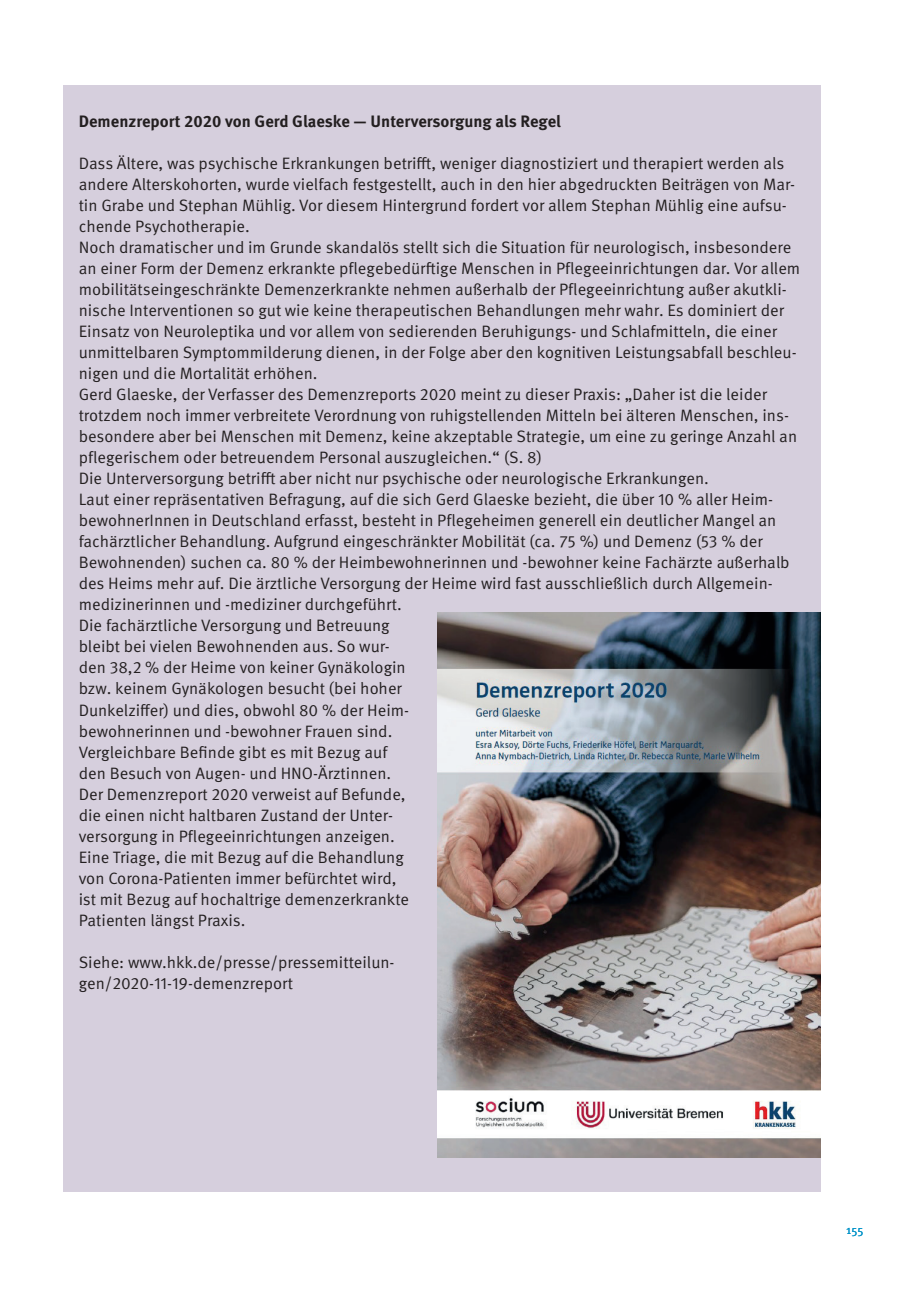
<style>
.page{position:relative;width:906px;height:1289px;background:#fff}
.page>*{position:absolute;margin:0;border:0;box-sizing:border-box;transform-origin:0 0}
.t1{font:16.5px/21px "Meta Pro";color:#231f20}
.t2{font:700 16.5px "Meta Pro";color:#231f20}
.t3{font:12px "Meta Pro";color:#0092c8}
</style>
<div class="page">
<div style="left:64px;top:85px;width:757px;height:1106px;background:#d6cfdd"></div>
<img style="left:437px;top:612px;width:384px;height:545px">
<p class="t2" style="left:79px;top:108px;width:484px">Demenzreport 2020 von Gerd Glaeske — Unterversorgung als Regel</p>
<p class="t1" style="left:79px;top:152px;width:723px">Dass Ältere, was psychische Erkrankungen betrifft, weniger diagnostiziert und therapiert werden als andere Alterskohorten, wurde vielfach festgestellt, auch in den hier abgedruckten Beiträgen von Mar&shy;tin Grabe und Stephan Mühlig. Vor diesem Hintergrund fordert vor allem Stephan Mühlig eine aufsu&shy;chende Psychotherapie.<br>Noch dramatischer und im Grunde skandalös stellt sich die Situation für neurologisch, insbesondere an einer Form der Demenz erkrankte pflegebedürftige Menschen in Pflegeeinrichtungen dar. Vor allem mobilitätseingeschränkte Demenzerkrankte nehmen außerhalb der Pflegeeinrichtung außer akutkli&shy;nische Interventionen so gut wie keine therapeutischen Behandlungen mehr wahr. Es dominiert der Einsatz von Neuroleptika und vor allem von sedierenden Beruhigungs- und Schlafmitteln, die einer unmittelbaren Symptommilderung dienen, in der Folge aber den kognitiven Leistungsabfall beschleu&shy;nigen und die Mortalität erhöhen.<br>Gerd Glaeske, der Verfasser des Demenzreports 2020 meint zu dieser Praxis: „Daher ist die leider trotzdem noch immer verbreitete Verordnung von ruhigstellenden Mitteln bei älteren Menschen, ins&shy;besondere aber bei Menschen mit Demenz, keine akzeptable Strategie, um eine zu geringe Anzahl an pflegerischem oder betreuendem Personal auszugleichen.“ (S. 8)<br>Die Unterversorgung betrifft aber nicht nur psychische oder neurologische Erkrankungen.<br>Laut einer repräsentativen Befragung, auf die sich Gerd Glaeske bezieht, die über 10 % aller Heim&shy;bewohnerInnen in Deutschland erfasst, besteht in Pflegeheimen generell ein deutlicher Mangel an fachärztlicher Behandlung. Aufgrund eingeschränkter Mobilität (ca. 75 %) und Demenz (53 % der Bewohnenden) suchen ca. 80 % der Heimbewohnerinnen und -bewohner keine Fachärzte außerhalb des Heims mehr auf. Die ärztliche Versorgung der Heime wird fast ausschließlich durch Allgemein&shy;medizinerinnen und -mediziner durchgeführt.<br>Die fachärztliche Versorgung und Betreuung<br>bleibt bei vielen Bewohnenden aus. So wur-<br>den 38,2 % der Heime von keiner Gynäkologin<br>bzw. keinem Gynäkologen besucht (bei hoher<br>Dunkelziffer) und dies, obwohl 80 % der Heim-<br>bewohnerinnen und -bewohner Frauen sind.<br>Vergleichbare Befinde gibt es mit Bezug auf<br>den Besuch von Augen- und HNO-Ärztinnen.<br>Der Demenzreport 2020 verweist auf Befunde,<br>die einen nicht haltbaren Zustand der Unter-<br>versorgung in Pflegeeinrichtungen anzeigen.<br>Eine Triage, die mit Bezug auf die Behandlung<br>von Corona-Patienten immer befürchtet wird,<br>ist mit Bezug auf hochaltrige demenzerkrankte<br>Patienten längst Praxis.</p>
<p class="t1" style="left:79px;top:950px;width:317px">Siehe: www.hkk.de/presse/pressemitteilun&shy;gen/2020-11-19-demenzreport</p>
<p class="t3" style="left:846px;top:1220px;width:19px">155</p>
</div>
